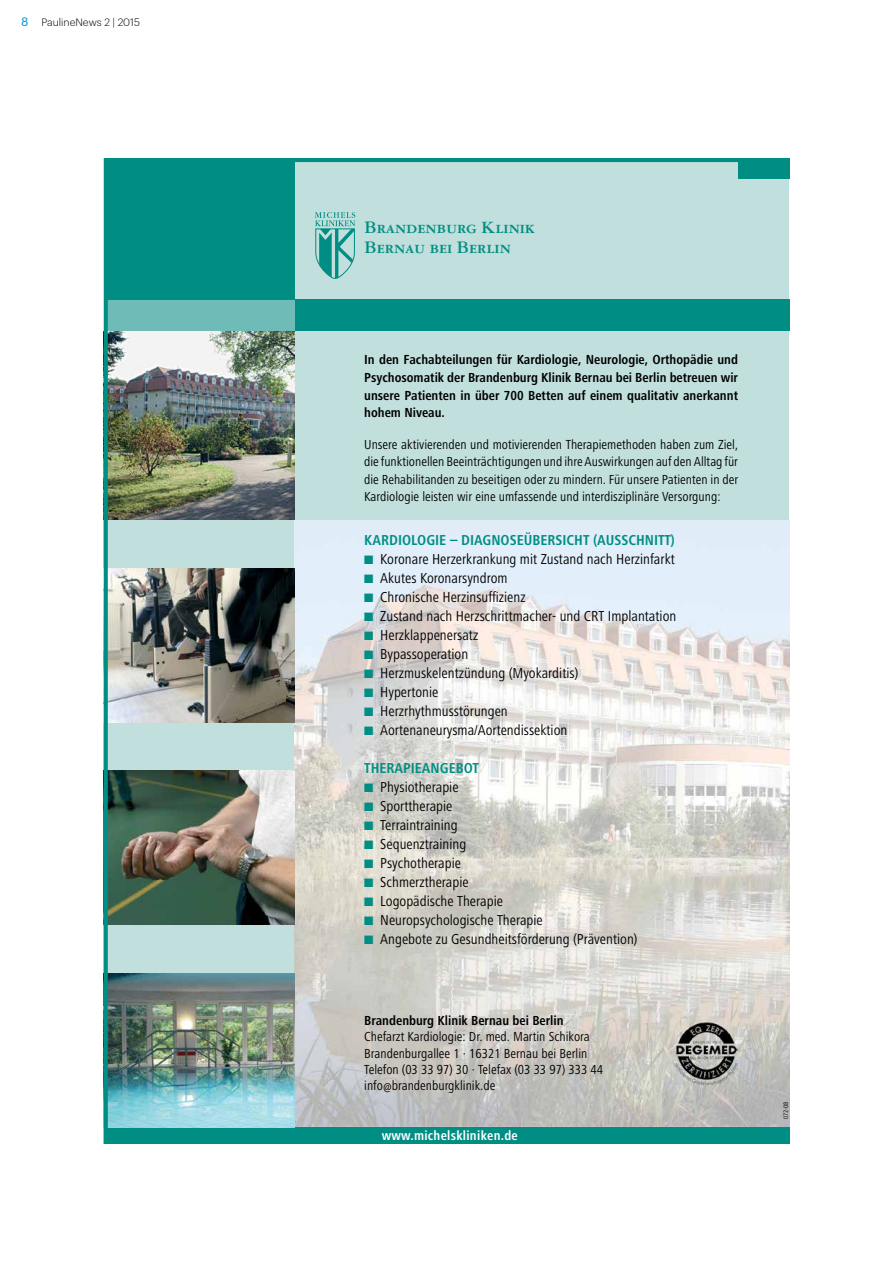
<style>
.page{position:relative;width:893px;height:1263px;background:#fff}
.page>*{position:absolute;margin:0;border:0;box-sizing:border-box;transform-origin:0 0}
.t1{font:18.3px/19.8px "Garamond Three Bold SC";color:#008e84}
.t2{font:condensed 14.85px "Frutiger Next LT";color:#000}
.t3{font:700 condensed 14.85px "Frutiger Next LT";color:#008e84}
.t4{font:condensed 13.5px/17.7px "Frutiger Next LT";color:#000;text-align:justify}
.t5{font:700 condensed 13.5px/17.7px "Frutiger Next LT";color:#000;text-align:justify}
.t6{font:700 condensed 13.5px "Frutiger Next LT";letter-spacing:.02em;color:#fff}
.t7{font:300 10.5px "Graphik";color:#000}
.t8{font:condensed 6.75px "Frutiger Next LT";color:#000}
.s1{font-weight:400;font-size:12px;color:#0093d0}
.s2{color:#008e84}
</style>
<div class="page">
<img style="left:104px;top:158px;width:685px;height:986px">
<p class="t7" style="left:21px;top:14px;width:120px"><span class="s1">8</span> PaulineNews 2 | 2015</p>
<p class="t1" style="left:365px;top:217px;width:172px">Brandenburg Klinik<br>Bernau bei Berlin</p>
<p class="t5" style="left:364px;top:351px;width:375px">In den Fachabteilungen fü r Kardiologie, Neurologie, Orthopädie und Psychosomatik der Brandenburg Klinik Bernau bei Berlin betreuen wir unsere Patienten in über 700 Betten auf einem qualitativ anerkannt hohem Niveau.</p>
<p class="t4" style="left:364px;top:435px;width:375px">Unsere aktivierenden und motivierenden Therapiemethoden haben zum Ziel, die funktionellen Beeinträchtigungen und ihre Auswirkungen auf den Alltag fü r die Rehabilitanden zu beseitigen oder zu mindern. Fü r unsere Patienten in der Kardiologie leisten wir eine umfassende und interdisziplinäre Versorgung:</p>
<p class="t3" style="left:364px;top:532px;width:312px">KARDIOLOGIE – DIAGNOSEÜBERSICHT (AUSSCHNITT)</p>
<p class="t2" style="left:364px;top:551px;width:312px"><span class="s2">■</span> Koronare Herzerkrankung mit Zustand nach Herzinfarkt</p>
<p class="t2" style="left:364px;top:570px;width:145px"><span class="s2">■</span> Akutes Koronarsyndrom</p>
<p class="t2" style="left:364px;top:589px;width:163px"><span class="s2">■</span> Chronische Herzinsuffizienz</p>
<p class="t2" style="left:364px;top:608px;width:314px"><span class="s2">■</span> Zustand nach Herzschrittmacher- und CRT Implantation</p>
<p class="t2" style="left:364px;top:627px;width:116px"><span class="s2">■</span> Herzklappenersatz</p>
<p class="t2" style="left:364px;top:646px;width:106px"><span class="s2">■</span> Bypassoperation</p>
<p class="t2" style="left:364px;top:665px;width:216px"><span class="s2">■</span> Herzmuskelentzündung (Myokarditis)</p>
<p class="t2" style="left:364px;top:684px;width:76px"><span class="s2">■</span> Hypertonie</p>
<p class="t2" style="left:364px;top:703px;width:145px"><span class="s2">■</span> Herzrhythmusstörungen</p>
<p class="t2" style="left:364px;top:722px;width:205px"><span class="s2">■</span> Aortenaneurysma/Aortendissektion</p>
<p class="t3" style="left:364px;top:759px;width:116px">THERAPIEANGEBOT</p>
<p class="t2" style="left:364px;top:778px;width:96px"><span class="s2">■</span> Physiotherapie</p>
<p class="t2" style="left:364px;top:797px;width:90px"><span class="s2">■</span> Sporttherapie</p>
<p class="t2" style="left:364px;top:816px;width:95px"><span class="s2">■</span> Terraintraining</p>
<p class="t2" style="left:364px;top:835px;width:104px"><span class="s2">■</span> Sequenztraining</p>
<p class="t2" style="left:364px;top:854px;width:98px"><span class="s2">■</span> Psychotherapie</p>
<p class="t2" style="left:364px;top:873px;width:106px"><span class="s2">■</span> Schmerztherapie</p>
<p class="t2" style="left:364px;top:892px;width:140px"><span class="s2">■</span> Logopädische Therapie</p>
<p class="t2" style="left:364px;top:911px;width:180px"><span class="s2">■</span> Neuropsychologische Therapie</p>
<p class="t2" style="left:364px;top:930px;width:275px"><span class="s2">■</span> Angebote zu Gesundheitsförderung (Prävention)</p>
<p class="t5" style="left:364px;top:1012px;width:201px">Brandenburg Klinik Bernau bei Berlin</p>
<p class="t4" style="left:364px;top:1029px;width:240px;line-height:16.2px;text-align:left">Chefarzt Kardiologie: Dr. med. Martin Schikora Brandenburgallee 1 · 16321 Bernau bei Berlin Telefon (03 33 97) 30 · Telefax (03 33 97) 333 44 info@brandenburgklinik.de</p>
<p class="t6" style="left:382px;top:1128px;width:138px">www.michelskliniken.de</p>
<p class="t8" style="left:782px;top:1119px;width:19px;rotate:-90deg">072-08</p>
</div>
